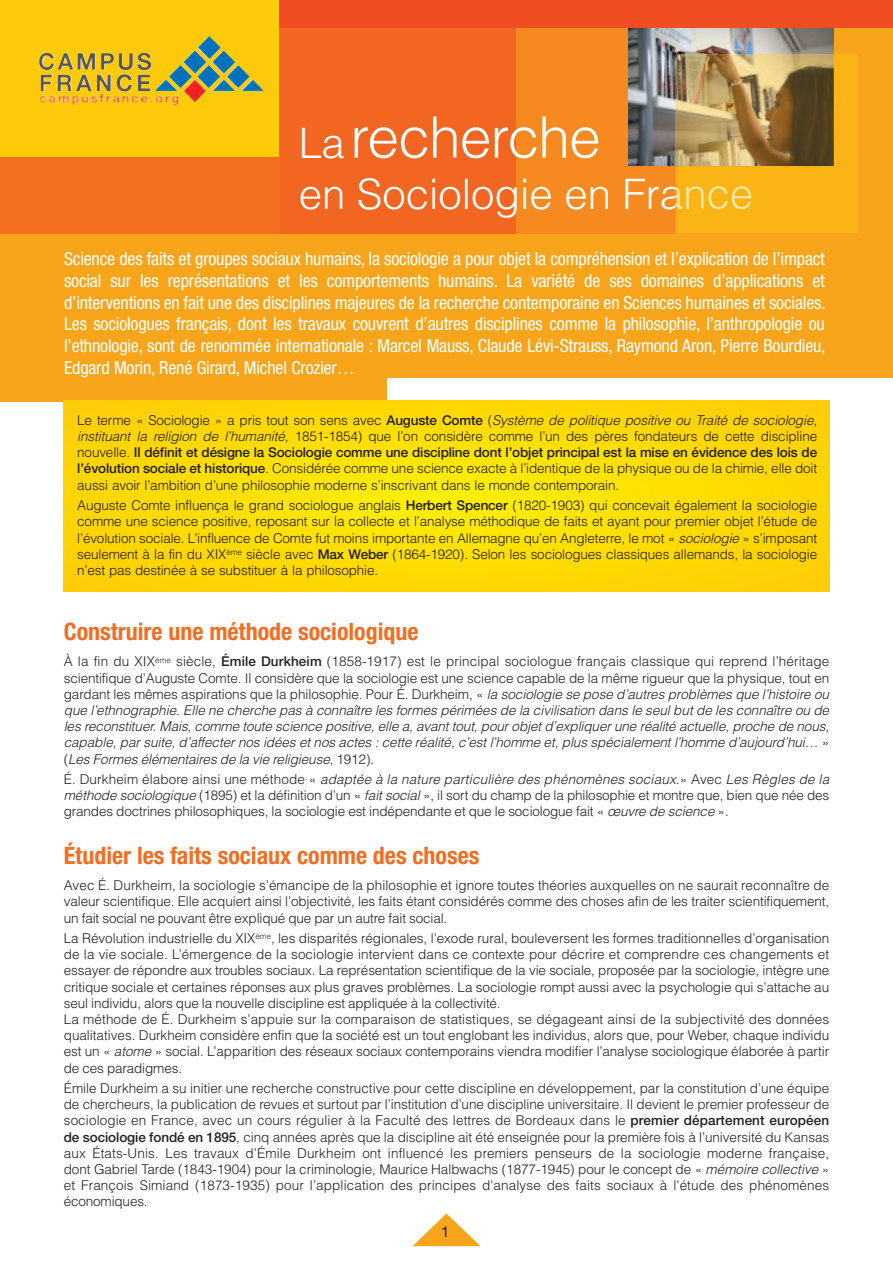
<style>
.page{position:relative;width:893px;height:1263px;background:#fff}
.page>*{position:absolute;margin:0;border:0;box-sizing:border-box;transform-origin:0 0}
.t1{font:300 57px "Helvetica";letter-spacing:-.015em;color:#fff}
.t2{font:300 42px "Helvetica";color:#fff}
.t3{font:700 condensed 24px "Helvetica Neue";color:#f36e21}
.t4{font:condensed 18px/21.8px "Helvetica Neue";letter-spacing:-.01em;color:#fff;text-align:justify}
.t5{font:15px "Helvetica Neue";color:#231f20}
.t6{font:300 13.5px/16.2px "Helvetica";letter-spacing:-.01em;color:#231f20;text-align:justify}
.t7{font:italic 300 13.5px/16.2px "Helvetica";letter-spacing:-.005em;color:#231f20;text-align:justify}
.t8{font:500 13.5px "Helvetica Neue";letter-spacing:-.01em;color:#231f20}
.s1{font-size:42px}
.s2{font-family:"Helvetica Neue";font-weight:500}
.s3{font-style:italic}
.s4{font-family:"Helvetica";font-weight:300}
.s5{font-style:normal}
.s6{font-family:"Helvetica Neue";font-weight:500;font-style:normal}
</style>
<div class="page">
<div style="left:0;top:0;width:893px;height:401px;background:#f9a51b"></div>
<div style="left:0;top:0;width:516px;height:234px;background:#f36e21"></div>
<div style="left:0;top:0;width:279px;height:157px;background:#feca0a"></div>
<div style="left:280px;top:17px;width:236px;height:217px;background:#f36621"></div>
<svg style="left:412px;top:1213px;width:68px;height:33px"></svg>
<img style="left:39px;top:36px;width:196px;height:38px">
<svg style="left:516px;top:28px;width:342px;height:206px"></svg>
<hr style="left:675px;top:165px;width:1px;height:68px;background:#f9a21b">
<svg style="left:675px;top:178px;width:5px;height:39px"></svg>
<img style="left:675px;top:54px;width:159px;height:111px">
<div style="left:387px;top:378px;width:506px;height:40px;background:#fff"></div>
<svg style="left:64px;top:401px;width:765px;height:191px;background:#fedb02"></svg>
<div style="left:279px;top:0;width:614px;height:28px;background:#f04d22"></div>
<h1 class="t1" style="left:299px;top:117px;width:304px"><span class="s1">La</span>recherche</h1>
<h2 class="t2" style="left:299px;top:178px;width:456px">en Sociologie en France</h2>
<p class="t4" style="left:64px;top:249px;width:763px">Science des faits et groupes sociaux humains, la sociologie a pour objet la compréhension et l’explication de l’impact social sur les représentations et les comportements humains. La variété de ses domaines d’applications et d’interventions en fait une des disciplines majeures de la recherche contemporaine en Sciences humaines et sociales.<br>Les sociologues français, dont les travaux couvrent d’autres disciplines comme la philosophie, l’anthropologie ou l’ethnologie, sont de renommée internationale : Marcel Mauss, Claude Lévi-Strauss, Raymond Aron, Pierre Bourdieu, Edgard Morin, René Girard, Michel Crozier…</p>
<p class="t6" style="left:77px;top:413px;width:741px">Le terme « Sociologie » a pris tout son sens avec <span class="s2">Auguste Comte</span> (<span class="s3">Système de politique positive ou Traité de sociologie, instituant la religion de l’humanité</span>, 1851-1854) que l’on considère comme l’un des pères fondateurs de cette discipline</p>
<p class="t8" style="left:77px;top:448px;width:741px"><span class="s4">nouvelle.</span> Il définit et désigne la Sociologie comme une discipline dont l’objet principal est la mise en évidence des lois de</p>
<p class="t6" style="left:77px;top:462px;width:741px"><span class="s2">l’évolution sociale et historique</span>. Considérée comme une science exacte à l’identique de la physique ou de la chimie, elle doit aussi avoir l’ambition d’une philosophie moderne s’inscrivant dans le monde contemporain.</p>
<p class="t6" style="left:77px;top:498px;width:741px">Auguste Comte influença le grand sociologue anglais <span class="s2">Herbert Spencer</span> (1820-1903) qui concevait également la sociologie comme une science positive, reposant sur la collecte et l’analyse méthodique de faits et ayant pour premier objet l’étude de l’évolution sociale. L’influence de Comte fut moins importante en Allemagne qu’en Angleterre, le mot « <span class="s3">sociologie</span> » s’imposant seulement à la fin du XIX<sup>ème</sup> siècle avec <span class="s2">Max Weber</span> (1864-1920). Selon les sociologues classiques allemands, la sociologie n’est pas destinée à se substituer à la philosophie.</p>
<h3 class="t3" style="left:64px;top:623px;width:356px">Construire une méthode sociologique</h3>
<p class="t7" style="left:64px;top:655px;width:767px"><span class="s5">À la fin du XIX</span><sup>ème</sup> <span class="s5">siècle,</span> <span class="s6">Émile Durkheim</span> <span class="s5">(1858-1917) est le principal sociologue français classique qui reprend l’héritage scientifique d’Auguste Comte. Il considère que la sociologie est une science capable de la même rigueur que la physique, tout en gardant les mêmes aspirations que la philosophie. Pour É. Durkheim, «</span> la sociologie se pose d’autres problèmes que l’histoire ou que l’ethnographie. Elle ne cherche pas à connaître les formes périmées de la civilisation dans le seul but de les connaître ou de les reconstituer. Mais, comme toute science positive, elle a, avant tout, pour objet d’expliquer une réalité actuelle, proche de nous, capable, par suite, d’affecter nos idées et nos actes : cette réalité, c’est l’homme et, plus spécialement l’homme d’aujourd’hui… <span class="s5">» (</span>Les Formes élémentaires de la vie religieuse<span class="s5">, 1912).</span></p>
<p class="t6" style="left:64px;top:772px;width:767px">É. Durkheim élabore ainsi une méthode « <span class="s3">adaptée à la nature particulière des phénomènes sociaux.</span>» Avec <span class="s3">Les Règles de la méthode sociologique</span> (1895) et la définition d’un « <span class="s3">fait social</span> », il sort du champ de la philosophie et montre que, bien que née des grandes doctrines philosophiques, la sociologie est indépendante et que le sociologue fait « <span class="s3">œuvre de science</span> ».</p>
<h3 class="t3" style="left:64px;top:847px;width:417px">Étudier les faits sociaux comme des choses</h3>
<p class="t6" style="left:64px;top:878px;width:767px">Avec É. Durkheim, la sociologie s’émancipe de la philosophie et ignore toutes théories auxquelles on ne saurait reconnaître de valeur scientifique. Elle acquiert ainsi l’objectivité, les faits étant considérés comme des choses afin de les traiter scientifiquement, un fait social ne pouvant être expliqué que par un autre fait social.</p>
<p class="t6" style="left:64px;top:931px;width:767px;text-align:left">La Révolution industrielle du XIX<sup>ème</sup>, les disparités régionales, l’exode rural, bouleversent les formes traditionnelles d’organisation de la vie sociale. L’émergence de la sociologie intervient dans ce contexte pour décrire et comprendre ces changements et essayer de répondre aux troubles sociaux. La représentation scientifique de la vie sociale, proposée par la sociologie, intègre une critique sociale et certaines réponses aux plus graves problèmes. La sociologie rompt aussi avec la psychologie qui s’attache au seul individu, alors que la nouvelle discipline est appliquée à la collectivité.<br>La méthode de É. Durkheim s’appuie sur la comparaison de statistiques, se dégageant ainsi de la subjectivité des données qualitatives. Durkheim considère enfin que la société est un tout englobant les individus, alors que, pour Weber, chaque individu est un « <span class="s3">atome</span> » social. L’apparition des réseaux sociaux contemporains viendra modifier l’analyse sociologique élaborée à partir de ces paradigmes.</p>
<p class="t6" style="left:64px;top:1081px;width:767px">Émile Durkheim a su initier une recherche constructive pour cette discipline en développement, par la constitution d’une équipe de chercheurs, la publication de revues et surtout par l’institution d’une discipline universitaire. Il devient le premier professeur de sociologie en France, avec un cours régulier à la Faculté des lettres de Bordeaux dans le <span class="s2">premier département européen de sociologie fondé en 1895</span>, cinq années après que la discipline ait été enseignée pour la première fois à l’université du Kansas aux États-Unis. Les travaux d’Émile Durkheim ont influencé les premiers penseurs de la sociologie moderne française, dont Gabriel Tarde (1843-1904) pour la criminologie, Maurice Halbwachs (1877-1945) pour le concept de « <span class="s3">mémoire collective</span> » et François Simiand (1873-1935) pour l’application des principes d'analyse des faits sociaux à l'étude des phénomènes économiques.</p>
<p class="t5" style="left:441px;top:1226px;width:10px">1</p>
</div>
